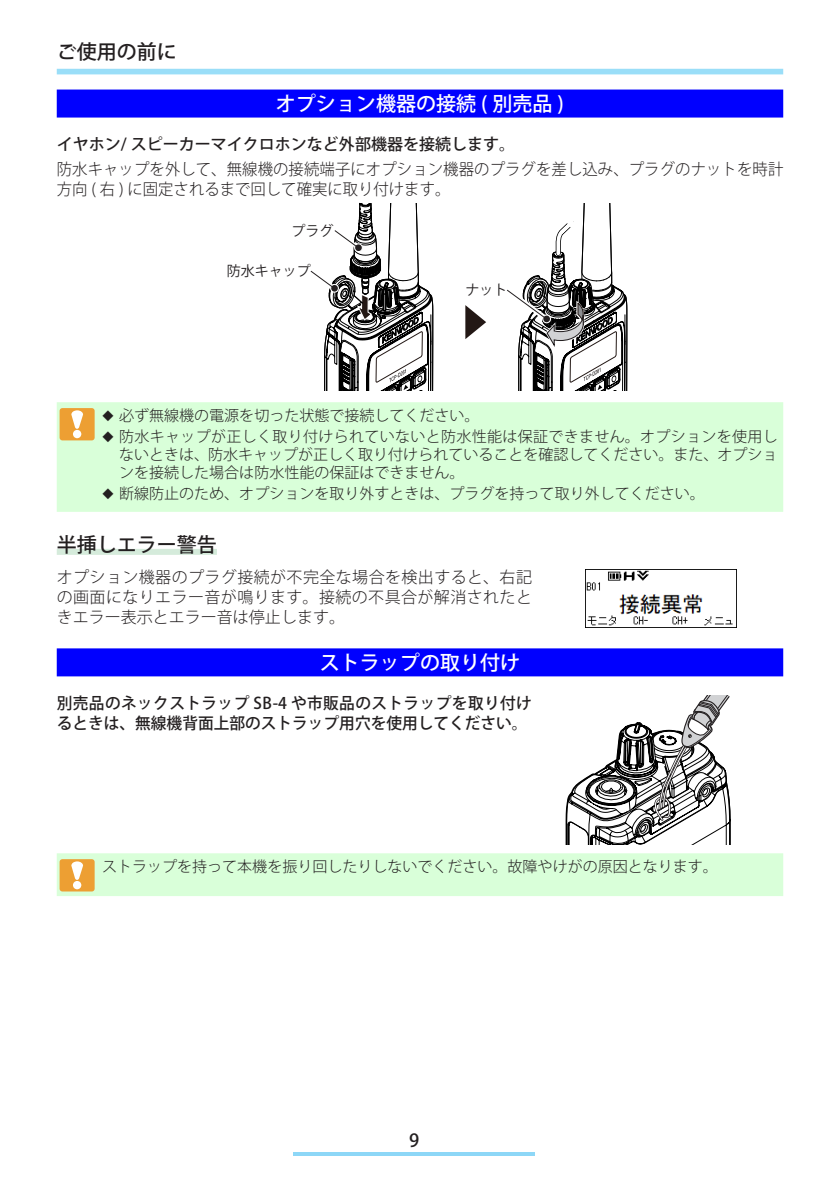
<style>
.page{position:relative;width:840px;height:1191px;background:#fff}
.page>*{position:absolute;margin:0;border:0;box-sizing:border-box;transform-origin:0 0}
.小タイトル{font:500 20px "Koz Go Pro";color:#fff}
.小-サブサブタイトル{font:500 20px "Koz Go Pro";color:#231f20}
.t1{font:500 18px "Koz Go Pro";color:#231f20}
.本文{font:500 16px/20px "Koz Go Pro";color:#231f20}
.本文-2{font:300 16px/20px "Koz Go Pro";letter-spacing:.005em;color:#231f20;text-align:justify}
.本文-3{font:300 16px/20px "Koz Go Pro";letter-spacing:.005em;color:#231f20;scale:.96 1}
.注意文-インデントー1{font:300 15px/18px "Koz Go Pro";color:#231f20;text-align:justify}
.t2{font:14px "Koz Go Pro";color:#231f20}
</style>
<div class="page">
<div style="left:57px;top:69px;width:725px;height:5px;background:#9adef8"></div>
<svg style="left:293px;top:1152px;width:241px;height:3px"></svg>
<div style="left:57px;top:90px;width:725px;height:28px;background:#00f"></div>
<div style="left:57px;top:549px;width:160px;height:6px;background:#d5ebdb"></div>
<div style="left:57px;top:648px;width:725px;height:28px;background:#00f"></div>
<svg style="left:465px;top:305px;width:21px;height:34px"></svg>
<svg style="left:507px;top:204px;width:120px;height:187px"></svg>
<svg style="left:310px;top:203px;width:123px;height:188px"></svg>
<div style="left:57px;top:402px;width:725px;height:110px;background:#d9ffd9"></div>
<div style="left:60px;top:408px;width:35px;height:32px;background:#ed9f33;border-radius:3px"></div>
<svg style="left:71px;top:410px;width:12px;height:28px"></svg>
<img style="left:585px;top:569px;width:150px;height:58px">
<svg style="left:57px;top:695px;width:725px;height:201px"></svg>
<h1 class="小-サブサブタイトル" style="left:57px;top:39px;width:121px">ご使用の前に</h1>
<p class="小タイトル" style="left:276px;top:91px;width:289px">オプション機器の接続 ( 別売品 )</p>
<p class="本文" style="left:57px;top:134px;width:459px">イヤホン/ スピーカーマイクロホンなど外部機器を接続します。</p>
<p class="本文-3" style="left:57px;top:159px;width:758px">防水キャップを外して、無線機の接続端子にオプション機器のプラグを差し込み、プラグのナットを時計方向 ( 右 ) に固定されるまで回して確実に取り付けます。</p>
<p class="t2" style="left:291px;top:222px;width:43px">プラグ</p>
<p class="t2" style="left:227px;top:262px;width:85px">防水キャップ</p>
<p class="t2" style="left:465px;top:281px;width:43px">ナット</p>
<p class="注意文-インデントー1" style="left:102px;top:407px;width:379px">◆ 必ず無線機の電源を切った状態で接続してください。</p>
<p class="注意文-インデントー1" style="left:119px;top:427px;width:659px;text-indent:-17px">◆ 防水キャップが正しく取り付けられていないと防水性能は保証できません。オプションを使用しないときは、防水キャップが正しく取り付けられていることを確認してください。また、オプションを接続した場合は防水性能の保証はできません。</p>
<p class="注意文-インデントー1" style="left:102px;top:484px;width:604px">◆ 断線防止のため、オプションを取り外すときは、プラグを持って取り外してください。</p>
<p class="小-サブサブタイトル" style="left:57px;top:532px;width:161px">半挿しエラー警告</p>
<p class="本文-2" style="left:57px;top:567px;width:476px">オプション機器のプラグ接続が不完全な場合を検出すると、右記の画面になりエラー音が鳴ります。接続の不具合が解消されたときエラー表示とエラー音は停止します。</p>
<p class="小タイトル" style="left:320px;top:650px;width:201px">ストラップの取り付け</p>
<p class="本文" style="left:57px;top:694px;width:476px">別売品のネックストラップ SB-4 や市販品のストラップを取り付けるときは、無線機背面上部のストラップ用穴を使用してください。</p>
<p class="注意文-インデントー1" style="left:102px;top:857px;width:616px">ストラップを持って本機を振り回したりしないでください。故障やけがの原因となります。</p>
<p class="t1" style="left:409px;top:1129px;width:12px">9</p>
</div>
